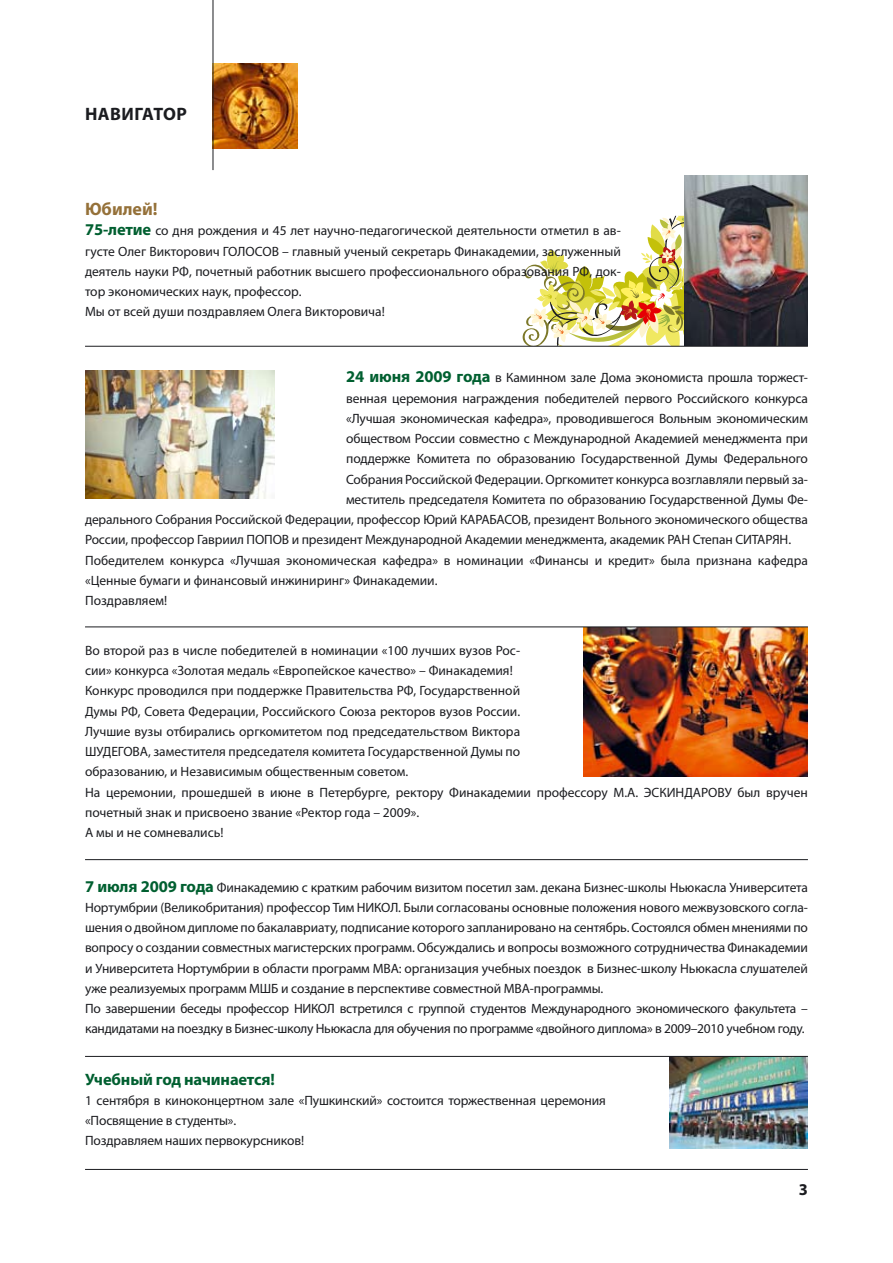
<style>
.page{position:relative;width:893px;height:1263px;background:#fff}
.page>*{position:absolute;margin:0;border:0;box-sizing:border-box;transform-origin:0 0}
.t1{font:700 18px "Myriad Pro";letter-spacing:.025em;color:#1b1c20}
.t2{font:700 18px "Myriad Pro";color:#957139}
.t3{font:700 16.5px "Myriad Pro";letter-spacing:-.01em;color:#005f30}
.t4{font:700 16.5px "Myriad Pro";color:#1b1c20}
.t5{font:13.5px/20.2px "Myriad Pro";letter-spacing:-.01em;color:#1b1c20}
.s1{font-weight:700;font-size:16.5px;color:#005f30}
</style>
<div class="page">
<svg style="left:523px;top:216px;width:162px;height:130px"></svg>
<img style="left:214px;top:64px;width:84px;height:85px">
<hr style="left:213px;top:0;width:1px;height:170px;background:#1b1c20">
<img style="left:584px;top:627px;width:224px;height:149px">
<hr style="left:85px;top:1169px;width:723px;height:1px;background:#1b1c20">
<img style="left:685px;top:175px;width:123px;height:171px">
<hr style="left:85px;top:626px;width:723px;height:1px;background:#1b1c20">
<hr style="left:85px;top:346px;width:723px;height:1px;background:#1b1c20">
<hr style="left:85px;top:859px;width:723px;height:1px;background:#1b1c20">
<img style="left:85px;top:371px;width:190px;height:127px">
<img style="left:670px;top:1057px;width:138px;height:91px">
<hr style="left:85px;top:1056px;width:723px;height:1px;background:#1b1c20">
<h1 class="t1" style="left:85px;top:102px;width:103px">НАВИГАТОР</h1>
<h1 class="t2" style="left:85px;top:197px;width:74px">Юбилей!</h1>
<p class="t5" style="left:85px;top:221px;width:537px"><span class="s1">75-летие</span> со дня рождения и 45 лет научно-педагогической деятельности отметил в ав&shy;густе Олег Викторович ГОЛОСОВ – главный ученый секретарь Финакадемии, заслуженный деятель науки РФ, почетный работник высшего профессионального образования РФ, док&shy;тор экономических наук, профессор.<br>Мы от всей души поздравляем Олега Викторовича!</p>
<p class="t5" style="left:346px;top:367px;width:463px"><span class="s1">24 июня 2009 года</span> в Каминном зале Дома экономиста прошла торжест-</p>
<p class="t5" style="left:346px;top:388px;width:463px">венная церемония награждения победителей первого Российского конкурса</p>
<p class="t5" style="left:346px;top:408px;width:463px">«Лучшая экономическая кафедра», проводившегося Вольным экономическим</p>
<p class="t5" style="left:346px;top:428px;width:463px">обществом России совместно с Международной Академией менеджмента при</p>
<p class="t5" style="left:346px;top:448px;width:463px">поддержке Комитета по образованию Государственной Думы Федерального</p>
<p class="t5" style="left:346px;top:469px;width:463px">Собрания Российской Федерации. Оргкомитет конкурса возглавляли первый за-</p>
<p class="t5" style="left:346px;top:489px;width:463px">меститель председателя Комитета по образованию Государственной Думы Фе-</p>
<p class="t5" style="left:85px;top:509px;width:724px">дерального Собрания Российской Федерации, профессор Юрий КАРАБАСОВ, президент Вольного экономического общества</p>
<p class="t5" style="left:85px;top:529px;width:708px">России, профессор Гавриил ПОПОВ и президент Международной Академии менеджмента, академик РАН Степан СИТАРЯН.</p>
<p class="t5" style="left:85px;top:550px;width:724px">Победителем конкурса «Лучшая экономическая кафедра» в номинации «Финансы и кредит» была признана кафедра</p>
<p class="t5" style="left:85px;top:570px;width:354px">«Ценные бумаги и финансовый инжиниринг» Финакадемии.</p>
<p class="t5" style="left:85px;top:590px;width:84px">Поздравляем!</p>
<p class="t5" style="left:85px;top:640px;width:724px">Во второй раз в числе победителей в номинации «100 лучших вузов Рос-<br>сии» конкурса «Золотая медаль «Европейское качество» – Финакадемия!<br>Конкурс проводился при поддержке Правительства РФ, Государственной<br>Думы РФ, Совета Федерации, Российского Союза ректоров вузов России.<br>Лучшие вузы отбирались оргкомитетом под председательством Виктора<br>ШУДЕГОВА, заместителя председателя комитета Государственной Думы по<br>образованию, и Независимым общественным советом.<br>На церемонии, прошедшей в июне в Петербурге, ректору Финакадемии профессору М.А. ЭСКИНДАРОВУ был вручен почетный знак и присвоено звание «Ректор года – 2009».<br>А мы и не сомневались!</p>
<p class="t5" style="left:85px;top:877px;width:724px"><span class="s1">7 июля 2009 года</span> Финакадемию с кратким рабочим визитом посетил зам. декана Бизнес-школы Ньюкасла Университета Нортумбрии (Великобритания) профессор Тим НИКОЛ. Были согласованы основные положения нового межвузовского согла&shy;шения о двойном дипломе по бакалавриату, подписание которого запланировано на сентябрь. Состоялся обмен мнениями по вопросу о создании совместных магистерских программ. Обсуждались и вопросы возможного сотрудничества Финакадемии и Университета Нортумбрии в области программ МВА: организация учебных поездок в Бизнес-школу Ньюкасла слушателей уже реализуемых программ МШБ и создание в перспективе совместной МВА-программы.<br>По завершении беседы профессор НИКОЛ встретился с группой студентов Международного экономического факультета – кандидатами на поездку в Бизнес-школу Ньюкасла для обучения по программе «двойного диплома» в 2009–2010 учебном году.</p>
<p class="t3" style="left:85px;top:1068px;width:191px">Учебный год начинается!</p>
<p class="t5" style="left:85px;top:1090px;width:522px">1 сентября в киноконцертном зале «Пушкинский» состоится торжественная церемония «Посвящение в студенты».<br>Поздравляем наших первокурсников!</p>
<p class="t4" style="left:799px;top:1178px;width:11px">3</p>
</div>
